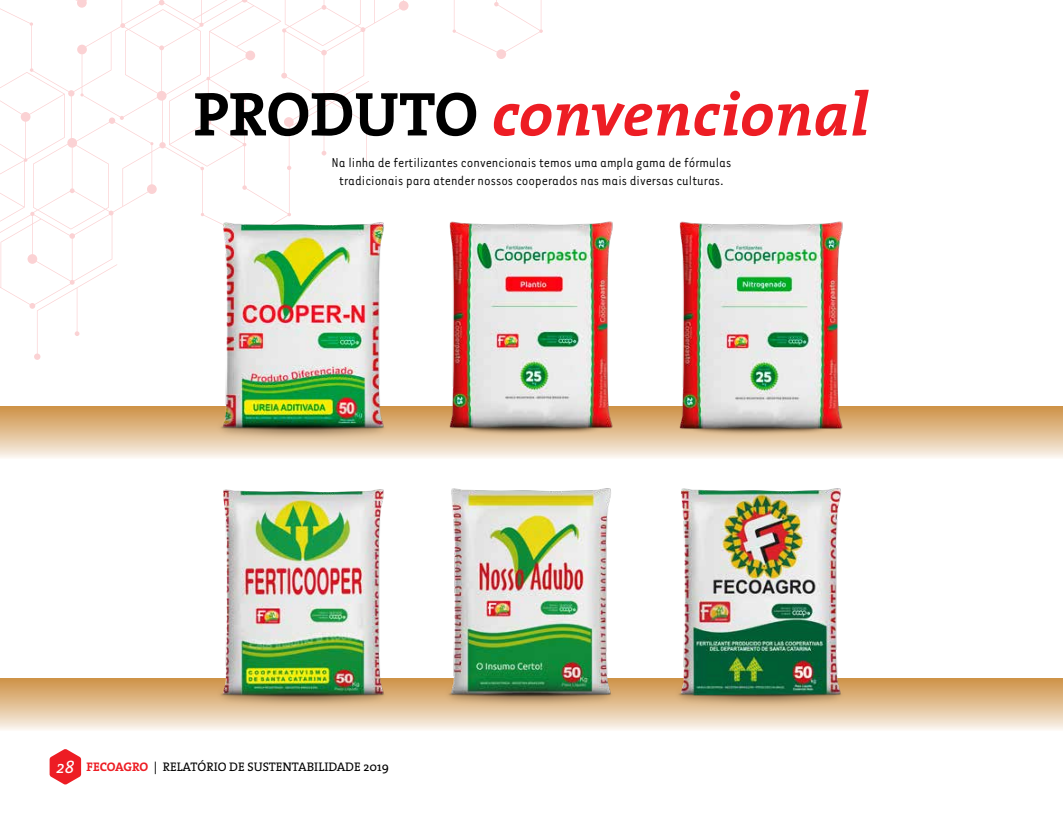
<style>
.page{position:relative;width:1063px;height:815px;background:#fff}
.page>*{position:absolute;margin:0;border:0;box-sizing:border-box;transform-origin:0 0}
.t1{font:italic 700 62.5px "The Serif";color:#ed1d24}
.t2{font:15px/18px "Tarzana Nar OT";color:#000;text-align:center}
.t3{font:12.5px "The Serif";color:#000}
.s1{font-style:normal;color:#000}
.s2{font-style:italic;font-size:17.5px;color:#fff}
.s3{font-weight:700;color:#ed1d24}
</style>
<div class="page">
<svg style="left:34px;top:309px;width:46px;height:51px"></svg>
<svg style="left:0;top:0;width:543px;height:309px"></svg>
<div style="left:0;top:407px;width:1063px;height:63px;background:linear-gradient(to bottom,#cd9145,#fff)"></div>
<img style="left:207px;top:208px;width:191px;height:240px">
<img style="left:434px;top:209px;width:191px;height:239px">
<img style="left:665px;top:221px;width:191px;height:227px">
<svg style="left:50px;top:749px;width:31px;height:36px"></svg>
<div style="left:0;top:679px;width:1063px;height:63px;background:linear-gradient(to bottom,#cd9145,#fff)"></div>
<img style="left:207px;top:489px;width:191px;height:226px">
<img style="left:434px;top:488px;width:191px;height:226px">
<img style="left:665px;top:488px;width:190px;height:226px">
<h1 class="t1" style="left:194px;top:62px;width:677px"><span class="s1">PRODUTO</span> convencional</h1>
<p class="t2" style="left:332px;top:153px;width:401px">Na linha de fertilizantes convencionais temos uma ampla gama de fórmulas tradicionais para atender nossos cooperados nas mais diversas culturas.</p>
<p class="t3" style="left:57px;top:757px;width:334px"><span class="s2">28</span> <span class="s3">FECOAGRO</span> | RELATÓRIO DE SUSTENTABILIDADE 2019</p>
</div>
